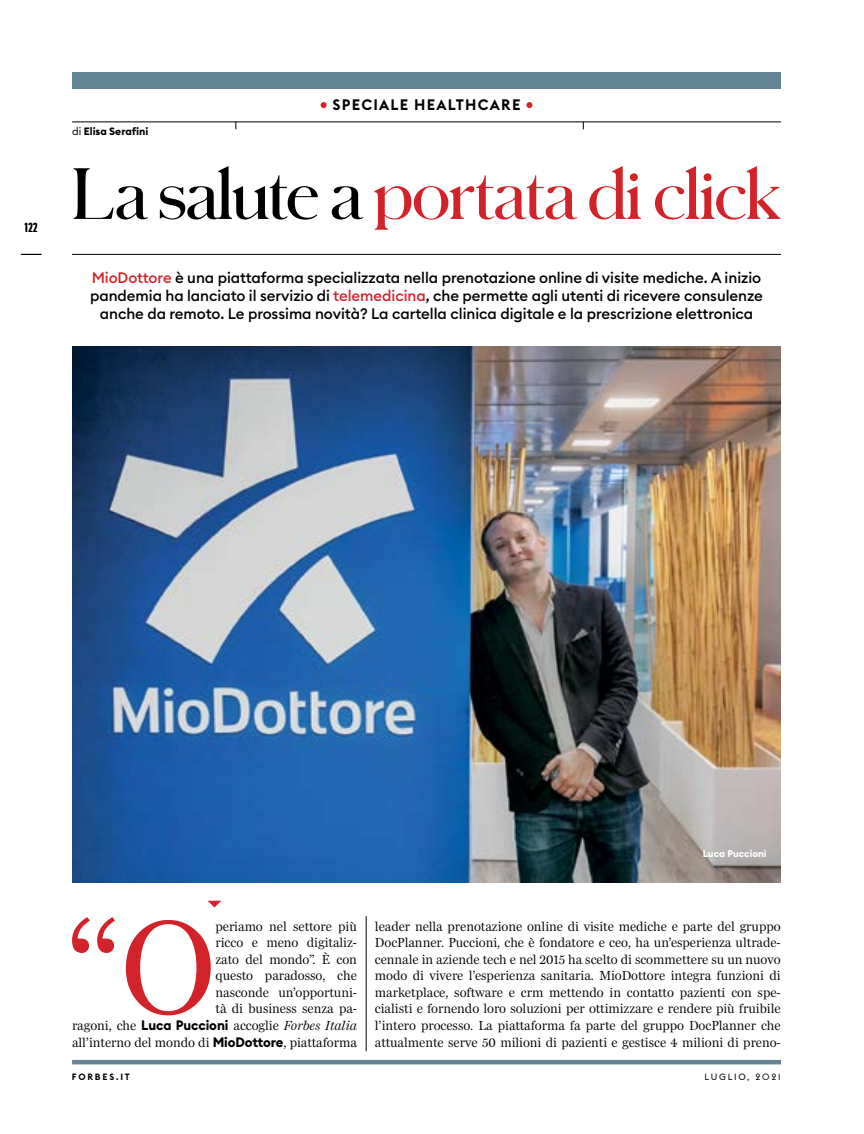
<style>
.page{position:relative;width:864px;height:1134px;background:#fff}
.page>*{position:absolute;margin:0;border:0;box-sizing:border-box;transform-origin:0 0}
.t1{font:136.95px "Miller Daily One";color:#d2232a}
.t2{font:600 67.5px "Schnyder Wide S";letter-spacing:-.03em;color:#d2232a}
.t3{font:500 15px/18px "Euclid Circular B";letter-spacing:-.005em;color:#000;text-align:center}
.t4{font:600 15px "Euclid Flex";letter-spacing:.085em;color:#000}
.t5{font:13.5px/16.5px "Miller Daily One";letter-spacing:-.005em;color:#000;text-align:right}
.t6{font:600 12.75px "Graphik XX Cond";color:#000}
.t7{font:700 10.5px "Euclid Circular B";color:#000}
.t8{font:700 9.75px "Euclid Circular B";color:#fff}
.t9{font:9px "Euclid Flex";letter-spacing:.2em;color:#000}
.t10{font:600 9px "Euclid Flex";letter-spacing:.2em;color:#000}
.s1{font-weight:400}
.s2{color:#000}
.s3{color:#d2232a}
.s4{font-family:"Euclid Circular B";font-weight:700}
.s5{font-style:italic}
</style>
<div class="page">
<hr style="left:72px;top:1060px;width:709px;height:4px;background:#648595">
<hr style="left:72px;top:122px;width:709px;height:1px;background:#000">
<hr style="left:72px;top:254px;width:709px;height:1px;background:#000">
<svg style="left:321px;top:102px;width:6px;height:6px"></svg>
<svg style="left:526px;top:102px;width:6px;height:6px"></svg>
<svg style="left:208px;top:901px;width:13px;height:6px"></svg>
<hr style="left:366px;top:916px;width:1px;height:135px;background:#000">
<div style="left:72px;top:73px;width:709px;height:16px;background:#648595"></div>
<svg style="left:21px;top:254px;width:20px;height:1px"></svg>
<img style="left:72px;top:346px;width:709px;height:536px">
<p class="t6" style="left:25px;top:219px;width:14px">122</p>
<p class="t7" style="left:72px;top:124px;width:78px"><span class="s1">di</span> Elisa Serafini</p>
<p class="t4" style="left:333px;top:96px;width:189px">SPECIALE HEALTHCARE</p>
<h2 class="t2" style="left:72px;top:146px;width:710px"><span class="s2">La salute a</span> portata di click</h2>
<p class="t3" style="left:90px;top:269px;width:674px"><span class="s3">MioDottore</span> è una piattaforma specializzata nella prenotazione online di visite mediche. A inizio pandemia ha lanciato il servizio di <span class="s3">telemedicina</span>, che permette agli utenti di ricevere consulenze anche da remoto. Le prossima novità? La cartella clinica digitale e la prescrizione elettronica</p>
<p class="t8" style="left:703px;top:847px;width:65px">Luca Puccioni</p>
<h1 class="t1" style="left:69px;top:883px;width:149px">“O</h1>
<p class="t5" style="left:72px;top:918px;width:286px">periamo nel settore più<br>ricco e meno digitaliz-<br>zato del mondo”. È con<br>questo paradosso, che<br>nasconde un’opportuni-<br>tà di business senza pa-<br>ragoni, che <span class="s4">Luca Puccioni</span> accoglie <span class="s5">Forbes Italia </span>all’interno del mondo di <span class="s4">MioDottore</span>, piattaforma</p>
<p class="t5" style="left:375px;top:918px;width:407px;text-align:justify">leader nella prenotazione online di visite mediche e parte del gruppo DocPlanner. Puccioni, che è fondatore e ceo, ha un’esperienza ultrade&shy;cennale in aziende tech e nel 2015 ha scelto di scommettere su un nuovo modo di vivere l’esperienza sanitaria. MioDottore integra funzioni di marketplace, software e crm mettendo in contatto pazienti con spe&shy;cialisti e fornendo loro soluzioni per ottimizzare e rendere più fruibile l’intero processo. La piattaforma fa parte del gruppo DocPlanner che attualmente serve 50 milioni di pazienti e gestisce 4 milioni di preno-</p>
<p class="t10" style="left:72px;top:1072px;width:59px">FORBES.IT</p>
<p class="t9" style="left:705px;top:1072px;width:78px">LUGLIO, 2021</p>
</div>
